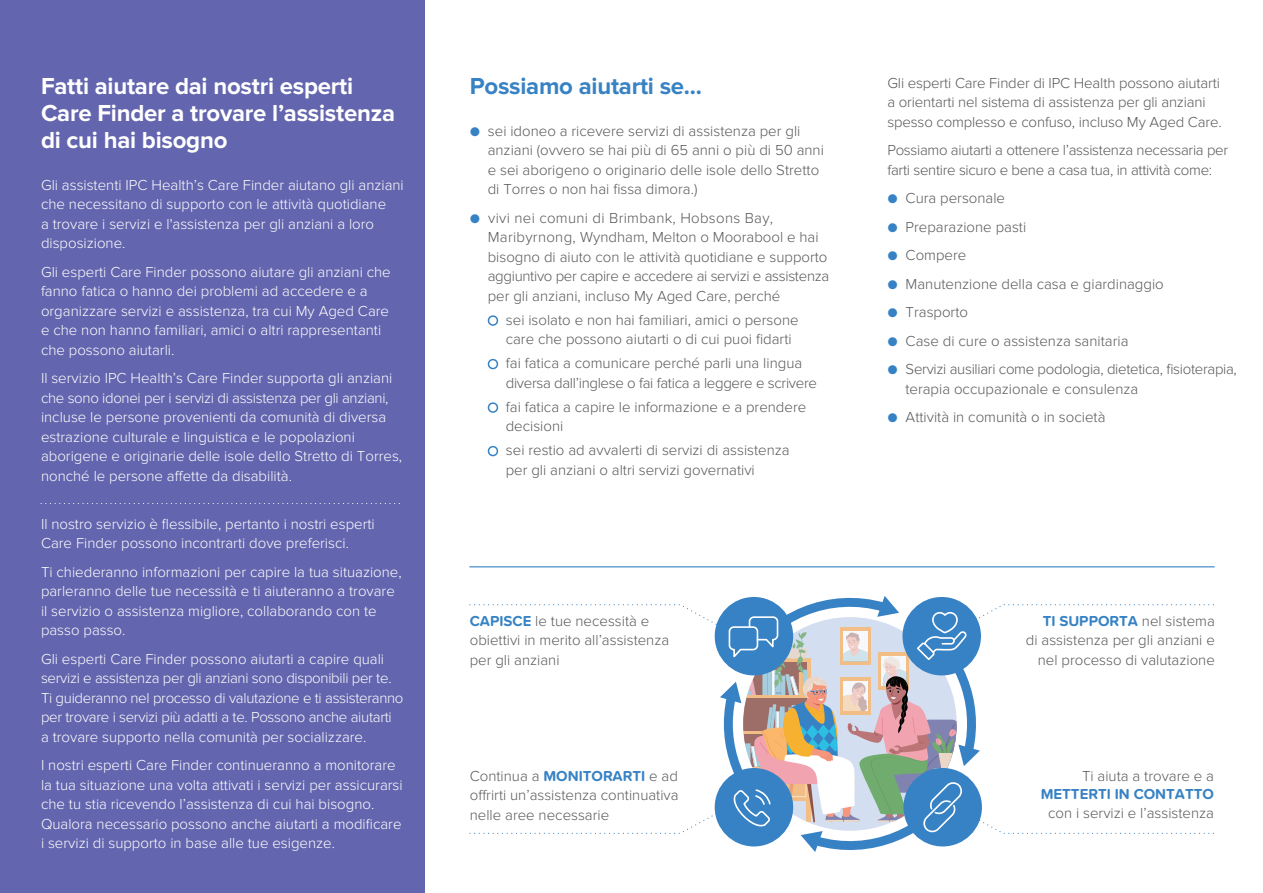
<style>
.page{position:relative;width:1263px;height:893px;background:#fff}
.page>*{position:absolute;margin:0;border:0;box-sizing:border-box;transform-origin:0 0}
.t1{font:700 24px/27px "Proxima Nova";letter-spacing:-.01em;color:#fff}
.t2{font:700 24px "Proxima Nova";letter-spacing:-.01em;color:#3782c4}
.t3{font:300 15px/19.5px "Proxima Nova";color:#fff}
.t4{font:300 15px/19.5px "Proxima Nova";color:#57585a}
.t5{font:300 15px/19.5px "Proxima Nova";letter-spacing:-.02em;color:#57585a}
.t6{font:300 15px/19.5px "Proxima Nova";letter-spacing:-.02em;color:#fff}
.t7{font:300 15px/19.5px "Proxima Nova";color:#58595b}
.t8{font:700 15px "Proxima Soft";color:#3782c4}
.s1{color:#3782c4}
.s2{font-family:"Proxima Soft";font-weight:700;color:#3782c4}
.s3{font-family:"Proxima Nova";font-weight:300;color:#58595b}
</style>
<div class="page">
<hr style="left:470px;top:566px;width:744px;height:1px;background:#3782c4">
<div style="left:0;top:0;width:425px;height:893px;background:#6365ae"></div>
<svg style="left:487px;top:315px;width:12px;height:11px"></svg>
<svg style="left:487px;top:358px;width:12px;height:12px"></svg>
<svg style="left:487px;top:402px;width:12px;height:11px"></svg>
<svg style="left:487px;top:445px;width:12px;height:12px"></svg>
<svg style="left:41px;top:503px;width:359px;height:1px"></svg>
<svg style="left:469px;top:596px;width:745px;height:256px"></svg>
<h1 class="t1" style="left:41px;top:73px;width:355px">Fatti aiutare dai nostri esperti<br>Care Finder a trovare l’assistenza di cui hai bisogno</h1>
<p class="t3" style="left:41px;top:175px;width:364px">Gli assistenti IPC Health’s Care Finder aiutano gli anziani che necessitano di supporto con le attività quotidiane<br>a trovare i servizi e l'assistenza per gli anziani a loro disposizione.</p>
<p class="t3" style="left:41px;top:262px;width:351px">Gli esperti Care Finder possono aiutare gli anziani che fanno fatica o hanno dei problemi ad accedere e a organizzare servizi e assistenza, tra cui My Aged Care e che non hanno familiari, amici o altri rappresentanti che possono aiutarli.</p>
<p class="t3" style="left:41px;top:369px;width:363px">Il servizio IPC Health’s Care Finder supporta gli anziani che sono idonei per i servizi di assistenza per gli anziani, incluse le persone provenienti da comunità di diversa estrazione culturale e linguistica e le popolazioni aborigene e originarie delle isole dello Stretto di Torres, nonché le persone affette da disabilità.</p>
<p class="t3" style="left:41px;top:514px;width:335px">Il nostro servizio è flessibile, pertanto i nostri esperti<br>Care Finder possono incontrarti dove preferisci.</p>
<p class="t3" style="left:41px;top:562px;width:362px">Ti chiederanno informazioni per capire la tua situazione, parleranno delle tue necessità e ti aiuteranno a trovare il servizio o assistenza migliore, collaborando con te passo passo.</p>
<p class="t6" style="left:41px;top:649px;width:364px">Gli esperti Care Finder possono aiutarti a capire quali servizi e assistenza per gli anziani sono disponibili per te.<br>Ti guideranno nel processo di valutazione e ti assisteranno per trovare i servizi più adatti a te. Possono anche aiutarti<br>a trovare supporto nella comunità per socializzare.</p>
<p class="t3" style="left:41px;top:756px;width:363px">I nostri esperti Care Finder continueranno a monitorare la tua situazione una volta attivati i servizi per assicurarsi che tu stia ricevendo l’assistenza di cui hai bisogno.<br>Qualora necessario possono anche aiutarti a modificare i servizi di supporto in base alle tue esigenze.</p>
<h1 class="t2" style="left:470px;top:72px;width:234px">Possiamo aiutarti se...</h1>
<p class="t4" style="left:488px;top:121px;width:338px;text-indent:-18px"><span class="s1">●</span> sei idoneo a ricevere servizi di assistenza per gli anziani (ovvero se hai più di 65 anni o più di 50 anni e sei aborigeno o originario delle isole dello Stretto di Torres o non hai fissa dimora.)</p>
<p class="t4" style="left:488px;top:208px;width:343px;text-indent:-18px"><span class="s1">●</span> vivi nei comuni di Brimbank, Hobsons Bay, Maribyrnong, Wyndham, Melton o Moorabool e hai bisogno di aiuto con le attività quotidiane e supporto aggiuntivo per capire e accedere ai servizi e assistenza per gli anziani, incluso My Aged Care, perché</p>
<p class="t4" style="left:506px;top:310px;width:294px">sei isolato e non hai familiari, amici o persone care che possono aiutarti o di cui puoi fidarti</p>
<p class="t5" style="left:506px;top:354px;width:313px">fai fatica a comunicare perché parli una lingua diversa dall’inglese o fai fatica a leggere e scrivere</p>
<p class="t4" style="left:506px;top:397px;width:302px">fai fatica a capire le informazione e a prendere decisioni</p>
<p class="t4" style="left:506px;top:441px;width:285px">sei restio ad avvalerti di servizi di assistenza per gli anziani o altri servizi governativi</p>
<p class="t7" style="left:470px;top:611px;width:201px"><span class="s2">CAPISCE</span> le tue necessità e obiettivi in merito all’assistenza per gli anziani</p>
<p class="t7" style="left:470px;top:766px;width:210px;text-align:justify">Continua a <span class="s2">MONITORARTI</span> e ad offrirti un’assistenza continuativa nelle aree necessarie</p>
<p class="t4" style="left:887px;top:73px;width:336px">Gli esperti Care Finder di IPC Health possono aiutarti a orientarti nel sistema di assistenza per gli anziani spesso complesso e confuso, incluso My Aged Care.</p>
<p class="t5" style="left:887px;top:141px;width:342px">Possiamo aiutarti a ottenere l’assistenza necessaria per farti sentire sicuro e bene a casa tua, in attività come:</p>
<p class="t4" style="left:887px;top:189px;width:119px"><span class="s1">●</span> Cura personale</p>
<p class="t4" style="left:887px;top:217px;width:140px"><span class="s1">●</span> Preparazione pasti</p>
<p class="t4" style="left:887px;top:246px;width:80px"><span class="s1">●</span> Compere</p>
<p class="t4" style="left:887px;top:274px;width:278px"><span class="s1">●</span> Manutenzione della casa e giardinaggio</p>
<p class="t4" style="left:887px;top:303px;width:82px"><span class="s1">●</span> Trasporto</p>
<p class="t4" style="left:887px;top:331px;width:243px"><span class="s1">●</span> Case di cure o assistenza sanitaria</p>
<p class="t5" style="left:905px;top:360px;width:333px;text-indent:-18px"><span class="s1">●</span> Servizi ausiliari come podologia, dietetica, fisioterapia, terapia occupazionale e consulenza</p>
<p class="t4" style="left:887px;top:408px;width:220px"><span class="s1">●</span> Attività in comunità o in società</p>
<p class="t8" style="left:1043px;top:609px;width:174px">TI SUPPORTA <span class="s3">nel sistema</span></p>
<p class="t7" style="left:1026px;top:631px;width:190px;text-align:right">di assistenza per gli anziani e nel processo di valutazione</p>
<p class="t7" style="left:1082px;top:766px;width:134px">Ti aiuta a trovare e a</p>
<p class="t8" style="left:1041px;top:782px;width:175px">METTERTI IN CONTATTO</p>
<p class="t7" style="left:1048px;top:804px;width:167px">con i servizi e l’assistenza</p>
</div>
